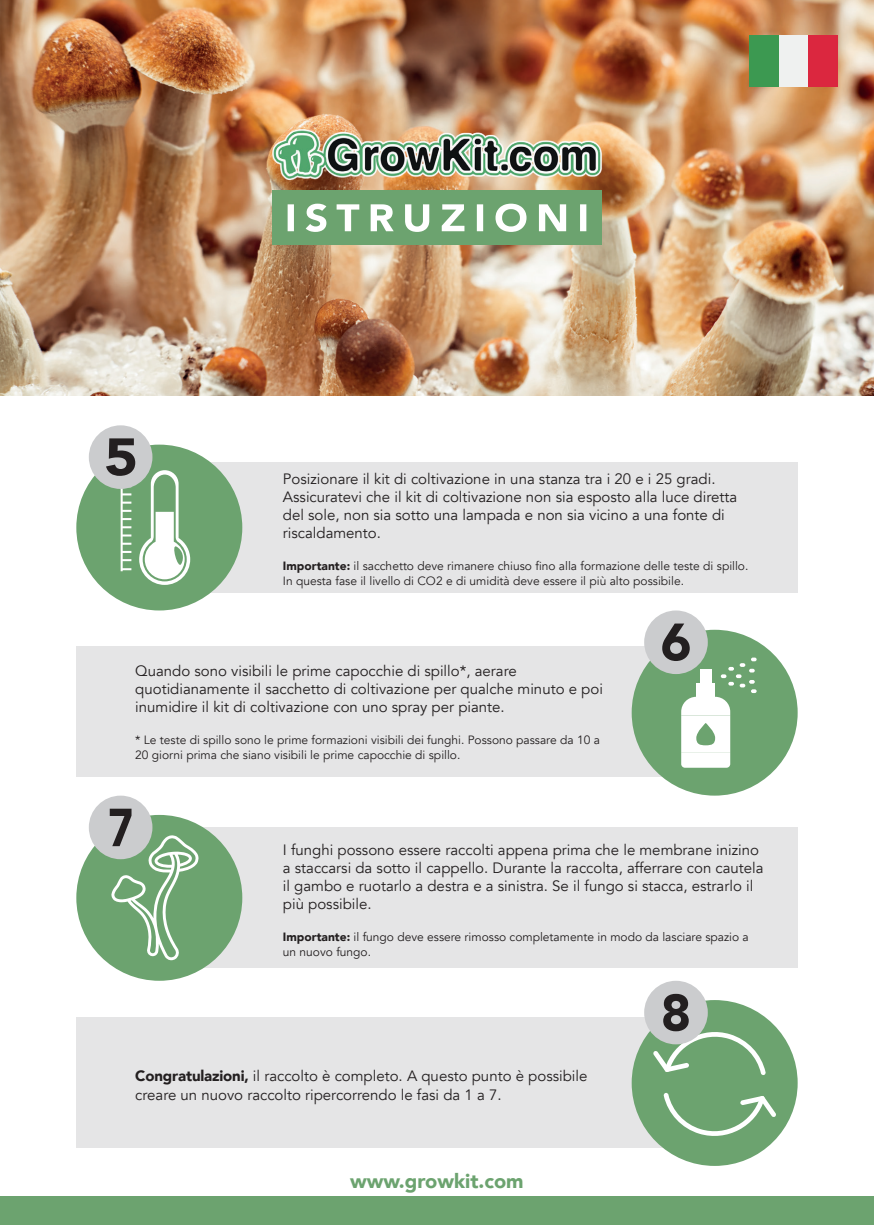
<style>
.page{position:relative;width:874px;height:1225px;background:#fff}
.page>*{position:absolute;margin:0;border:0;box-sizing:border-box;transform-origin:0 0}
.t1{font:900 20px "Avenir";color:#6ca36f}
.t2{font:15px/18px "Avenir";color:#231f20}
.t3{font:12px/14.4px "Avenir";color:#231f20}
.s1{font-weight:900}
</style>
<div class="page">
<div style="left:0;top:1196px;width:873px;height:29px;background:#6ca36f"></div>
<div style="left:159px;top:462px;width:638px;height:131px;background:#e5e5e6"></div>
<div style="left:159px;top:827px;width:638px;height:141px;background:#e5e5e6"></div>
<div style="left:76px;top:646px;width:645px;height:130px;background:#e5e5e6"></div>
<div style="left:76px;top:1017px;width:645px;height:131px;background:#e5e5e6"></div>
<img style="left:0;top:0;width:873px;height:396px">
<div style="left:76px;top:444px;width:166px;height:166px;background:#6ca36f;border-radius:50%"></div>
<div style="left:76px;top:815px;width:166px;height:165px;background:#6ca36f;border-radius:50%"></div>
<div style="left:631px;top:630px;width:166px;height:165px;background:#6ca36f;border-radius:50%"></div>
<div style="left:631px;top:1000px;width:166px;height:166px;background:#6ca36f;border-radius:50%"></div>
<div style="left:89px;top:795px;width:63px;height:64px;background:#cbccce;border-radius:50%"></div>
<div style="left:89px;top:425px;width:63px;height:64px;background:#cbccce;border-radius:50%"></div>
<svg style="left:106px;top:438px;width:84px;height:147px"></svg>
<div style="left:643px;top:610px;width:64px;height:64px;background:#cbccce;border-radius:50%"></div>
<svg style="left:662px;top:623px;width:94px;height:144px"></svg>
<svg style="left:110px;top:808px;width:88px;height:152px"></svg>
<svg style="left:663px;top:1093px;width:113px;height:43px"></svg>
<div style="left:643px;top:980px;width:64px;height:64px;background:#cbccce;border-radius:50%"></div>
<svg style="left:652px;top:993px;width:113px;height:82px"></svg>
<img style="left:241px;top:110px;width:380px;height:71px">
<div style="left:749px;top:35px;width:29px;height:51px;background:#3c9951"></div>
<div style="left:778px;top:35px;width:29px;height:51px;background:#eff1f0"></div>
<div style="left:807px;top:35px;width:30px;height:51px;background:#db273f"></div>
<div style="left:272px;top:191px;width:329px;height:54px;background:#6ca36f"></div>
<svg style="left:287px;top:204px;width:299px;height:28px"></svg>
<p class="t2" style="left:283px;top:470px;width:455px">Posizionare il kit di coltivazione in una stanza tra i 20 e i 25 gradi.<br>Assicuratevi che il kit di coltivazione non sia esposto alla luce diretta del sole, non sia sotto una lampada e non sia vicino a una fonte di riscaldamento.</p>
<p class="t3" style="left:283px;top:559px;width:467px"><span class="s1">Importante:</span> il sacchetto deve rimanere chiuso fino alla formazione delle teste di spillo.<br>In questa fase il livello di CO2 e di umidità deve essere il più alto possibile.</p>
<p class="t2" style="left:135px;top:662px;width:469px">Quando sono visibili le prime capocchie di spillo*, aerare quotidianamente il sacchetto di coltivazione per qualche minuto e poi inumidire il kit di coltivazione con uno spray per piante.</p>
<p class="t3" style="left:135px;top:733px;width:466px">* Le teste di spillo sono le prime formazioni visibili dei funghi. Possono passare da 10 a<br>20 giorni prima che siano visibili le prime capocchie di spillo.</p>
<p class="t2" style="left:283px;top:841px;width:482px">I funghi possono essere raccolti appena prima che le membrane inizino a staccarsi da sotto il cappello. Durante la raccolta, afferrare con cautela il gambo e ruotarlo a destra e a sinistra. Se il fungo si stacca, estrarlo il più possibile.</p>
<p class="t3" style="left:283px;top:930px;width:467px"><span class="s1">Importante:</span> il fungo deve essere rimosso completamente in modo da lasciare spazio a un nuovo fungo.</p>
<p class="t2" style="left:135px;top:1067px;width:453px"><span class="s1">Congratulazioni,</span> il raccolto è completo. A questo punto è possibile creare un nuovo raccolto ripercorrendo le fasi da 1 a 7.</p>
<h1 class="t1" style="left:350px;top:1164px;width:175px">www.growkit.com</h1>
</div>
